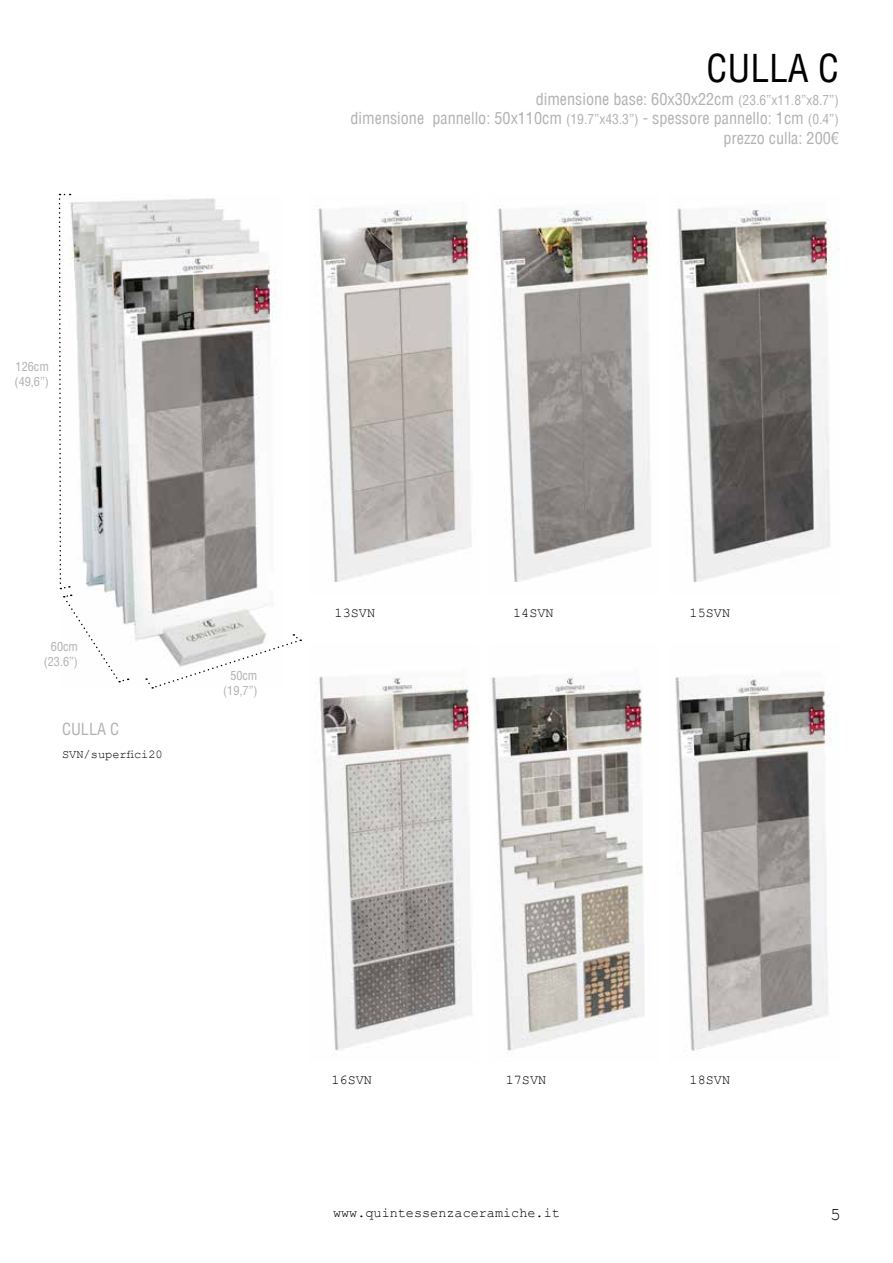
<style>
.page{position:relative;width:893px;height:1263px;background:#fff}
.page>*{position:absolute;margin:0;border:0;box-sizing:border-box;transform-origin:0 0}
.t1{font:condensed 37.5px "Helvetica LT";color:#000}
.t2{font:18px "Courier New";color:#000}
.t3{font:condensed 16.2px/19.5px "Helvetica LT";color:#b3b2b2;text-align:right}
.t4{font:13.5px "Courier New";color:#000}
.t5{font:condensed 12.15px/14.7px "Helvetica LT";color:#b3b2b2;text-align:center}
.t6{font:12px "Courier New";color:#000}
.s1{font-size:13.5px}
</style>
<div class="page">
<img style="left:318px;top:208px;width:160px;height:374px">
<img style="left:319px;top:676px;width:153px;height:375px">
<img style="left:497px;top:208px;width:154px;height:374px">
<img style="left:491px;top:676px;width:154px;height:375px">
<img style="left:677px;top:208px;width:162px;height:374px">
<img style="left:675px;top:677px;width:156px;height:374px">
<img style="left:70px;top:194px;width:208px;height:486px">
<svg style="left:58px;top:194px;width:13px;height:395px"></svg>
<svg style="left:63px;top:595px;width:66px;height:88px"></svg>
<svg style="left:145px;top:634px;width:156px;height:55px"></svg>
<p class="t5" style="left:15px;top:359px;width:36px;text-align:left">126cm (49,6”)</p>
<h1 class="t1" style="left:707px;top:45px;width:134px">CULLA C</h1>
<p class="t3" style="left:350px;top:89px;width:490px">dimensione base: 60x30x22cm <span class="s1">(23.6”x11.8”x8.7”)<br></span>dimensione pannello: 50x110cm <span class="s1">(19.7”x43.3”)</span> - spessore pannello: 1cm <span class="s1">(0.4”) </span>prezzo culla: 200€</p>
<p class="t5" style="left:44px;top:639px;width:36px">60cm (23.6”)</p>
<p class="t3" style="left:62px;top:719px;width:59px">CULLA C</p>
<p class="t6" style="left:62px;top:747px;width:102px">SVN/superfici20</p>
<p class="t5" style="left:223px;top:668px;width:36px">50cm (19,7”)</p>
<p class="t4" style="left:335px;top:604px;width:42px">13SVN</p>
<p class="t4" style="left:513px;top:604px;width:42px">14SVN</p>
<p class="t4" style="left:690px;top:604px;width:42px">15SVN</p>
<p class="t4" style="left:331px;top:1072px;width:42px">16SVN</p>
<p class="t4" style="left:506px;top:1072px;width:42px">17SVN</p>
<p class="t4" style="left:690px;top:1072px;width:42px">18SVN</p>
<p class="t4" style="left:333px;top:1205px;width:228px">www.quintessenzaceramiche.it</p>
<p class="t2" style="left:830px;top:1203px;width:12px">5</p>
</div>
